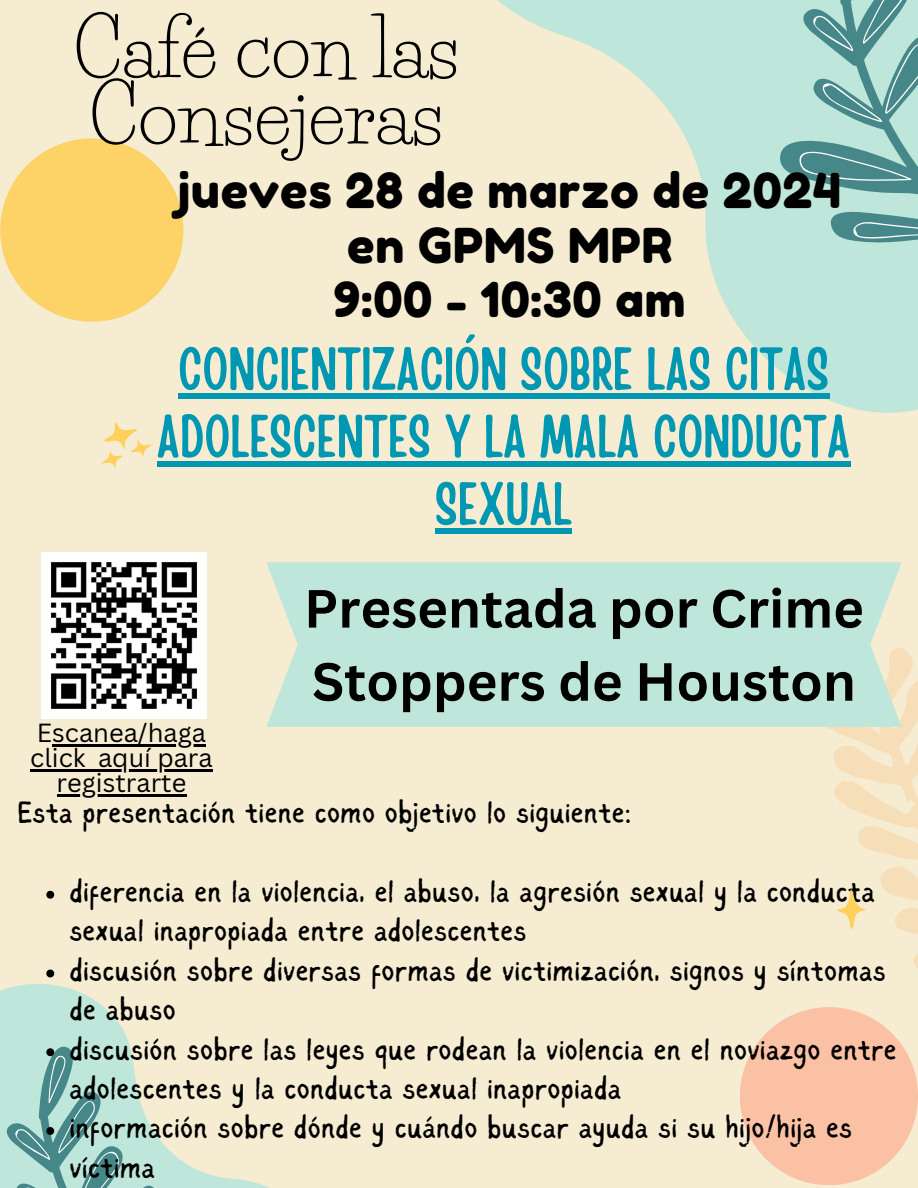
<style>
.page{position:relative;width:918px;height:1188px;background:#f6ecd2}
.page>*{position:absolute;margin:0;border:0;box-sizing:border-box;transform-origin:0 0}
.t1{font:78px/66.3px "Life Savers";color:#000}
.t2{font:60.15px/67.5px "Handy Casual Condensed";color:#0097b2;text-align:center}
.t3{font:700 52.5px/73.2px "Canva Sans";color:#000}
.t4{font:48px/54.6px "Fredoka One";letter-spacing:.015em;color:#000;text-align:center}
.t5{font:30.75px/39.3px "Sigher";letter-spacing:.01em;color:#000}
.t6{font:25.5px "Canva Sans";color:#000}
</style>
<div class="page">
<svg style="left:0;top:890px;width:269px;height:298px"></svg>
<svg style="left:497px;top:0;width:421px;height:413px"></svg>
<svg style="left:0;top:138px;width:183px;height:184px"></svg>
<svg style="left:826px;top:648px;width:92px;height:321px"></svg>
<svg style="left:740px;top:1007px;width:178px;height:178px"></svg>
<svg style="left:780px;top:0;width:138px;height:251px"></svg>
<svg style="left:46px;top:891px;width:8px;height:8px"></svg>
<svg style="left:46px;top:970px;width:8px;height:7px"></svg>
<svg style="left:0;top:1043px;width:197px;height:145px"></svg>
<svg style="left:102px;top:422px;width:50px;height:46px"></svg>
<svg style="left:836px;top:888px;width:31px;height:43px"></svg>
<div style="left:266px;top:562px;width:636px;height:165px;background:#bfe6da"></div>
<img style="left:41px;top:553px;width:166px;height:165px">
<div style="left:178px;top:393px;width:651px;height:6px;background:#0097b2"></div>
<div style="left:157px;top:461px;width:694px;height:6px;background:#0097b2"></div>
<div style="left:435px;top:528px;width:137px;height:6px;background:#0097b2"></div>
<hr style="left:52px;top:745px;width:154px;height:2px;background:#000">
<hr style="left:30px;top:769px;width:56px;height:3px;background:#000">
<svg style="left:86px;top:769px;width:12px;height:3px"></svg>
<hr style="left:98px;top:769px;width:115px;height:3px;background:#000">
<hr style="left:57px;top:794px;width:129px;height:2px;background:#000">
<h3 class="t1" style="left:74px;top:16px;width:387px">Café con las<br>Consejeras</h3>
<p class="t4" style="left:178px;top:163px;width:665px">jueves 28 de marzo de 2024 en GPMS MPR<br>9:00 - 10:30 am</p>
<p class="t2" style="left:157px;top:332px;width:695px">CONCIENTIZACIÓN SOBRE LAS CITAS<br>ADOLESCENTES Y LA MALA CONDUCTA<br>SEXUAL</p>
<h2 class="t3" style="left:304px;top:571px;width:561px">Presentada por Crime<br>Stoppers de Houston</h2>
<p class="t6" style="left:37px;top:715px;width:171px">Escanea/haga</p>
<h5 class="t6" style="left:30px;top:740px;width:57px">click</h5>
<p class="t6" style="left:98px;top:740px;width:116px">aquí para</p>
<p class="t6" style="left:57px;top:765px;width:131px">registrarte</p>
<p class="t5" style="left:17px;top:795px;width:616px">Esta presentación tiene como objetivo lo siguiente:</p>
<p class="t5" style="left:69px;top:874px;width:807px">diferencia en la violencia, el abuso, la agresión sexual y la conducta sexual inapropiada entre adolescentes</p>
<h1 class="t5" style="left:69px;top:953px;width:818px">discusión sobre diversas formas de victimización, signos y síntomas de abuso</h1>
<p class="t5" style="left:69px;top:1031px;width:829px">discusión sobre las leyes que rodean la violencia en el noviazgo entre adolescentes y la conducta sexual inapropiada</p>
<h4 class="t5" style="left:69px;top:1110px;width:784px">información sobre dónde y cuándo buscar ayuda si su hijo/hija es víctima</h4>
</div>
